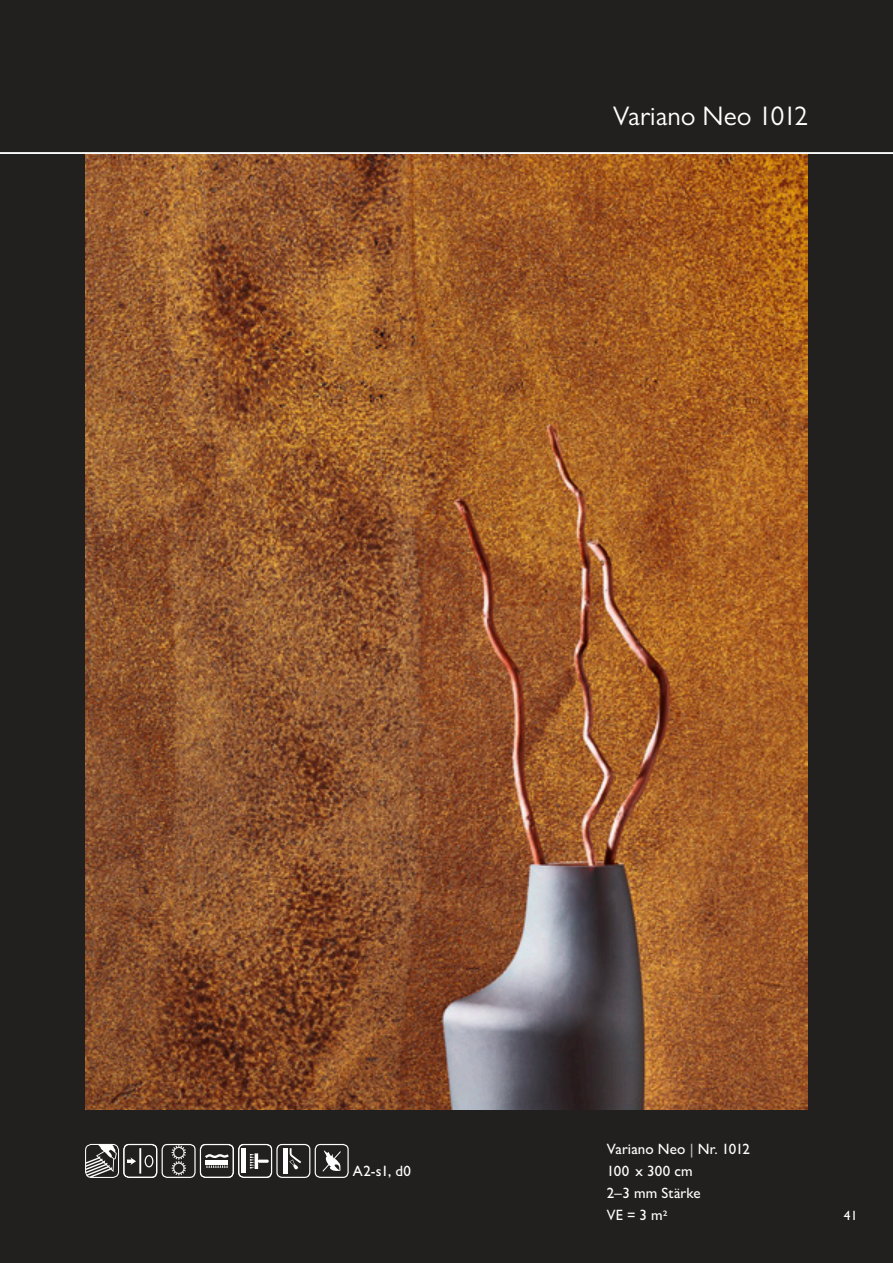
<style>
.page{position:relative;width:893px;height:1263px;background:#22201e}
.page>*{position:absolute;margin:0;border:0;box-sizing:border-box;transform-origin:0 0}
.Produktgruppe_-_weis{font:27px "Gill Sans MT Pro";color:#fff}
.t1{font:500 15px/22px "Gill Sans MT Pro";letter-spacing:.01em;color:#fff}
.t2{font:500 15px "Gill Sans MT Pro";letter-spacing:.01em;color:#fff;scale:.96 1}
.t3{font:500 13.5px "Gill Sans MT Pro";color:#fff}
.s1{color:#c5c5c6}
</style>
<div class="page">
<img style="left:85px;top:154px;width:723px;height:956px">
<svg style="left:85px;top:1144px;width:34px;height:34px"></svg>
<svg style="left:276px;top:1144px;width:34px;height:34px"></svg>
<div style="left:200px;top:1144px;width:34px;height:34px;border:1px solid #fff;border-radius:5px"></div>
<div style="left:200px;top:1144px;width:34px;height:33px;border:1px solid #fff;border-radius:5px"></div>
<svg style="left:205px;top:1154px;width:24px;height:4px"></svg>
<hr style="left:206px;top:1160px;width:22px;height:4px;background:#fff">
<svg style="left:206px;top:1165px;width:22px;height:3px"></svg>
<div style="left:315px;top:1144px;width:34px;height:34px;border:1px solid #fff;border-radius:5px"></div>
<svg style="left:322px;top:1150px;width:19px;height:22px"></svg>
<div style="left:123px;top:1144px;width:34px;height:34px;border:1px solid #fff;border-radius:5px"></div>
<div style="left:124px;top:1144px;width:33px;height:33px;border:1px solid #fff;border-radius:5px"></div>
<hr style="left:139px;top:1148px;width:2px;height:25px;background:#fff">
<svg style="left:127px;top:1157px;width:9px;height:8px"></svg>
<div style="left:145px;top:1155px;width:8px;height:12px;border:1px solid #fff;border-radius:50%"></div>
<div style="left:162px;top:1144px;width:34px;height:34px;border:1px solid #fff;border-radius:5px"></div>
<svg style="left:172px;top:1145px;width:14px;height:30px"></svg>
<div style="left:238px;top:1144px;width:34px;height:34px;border:1px solid #fff;border-radius:5px"></div>
<div style="left:238px;top:1144px;width:34px;height:33px;border:1px solid #fff;border-radius:5px"></div>
<hr style="left:242px;top:1148px;width:4px;height:25px;background:#fff">
<svg style="left:250px;top:1153px;width:19px;height:16px"></svg>
<hr style="left:0;top:152px;width:893px;height:2px;background:#fff">
<p class="Produktgruppe_-_weis" style="left:613px;top:100px;width:196px">Variano Neo 1012</p>
<p class="t1" style="left:607px;top:1138px;width:145px">Variano Neo <span class="s1">|</span> Nr. 1012</p>
<p class="t1" style="left:353px;top:1160px;width:60px">A2-s1, d0</p>
<p class="t1" style="left:607px;top:1160px;width:95px">100 x 300 cm<br>2–3 mm Stärke</p>
<p class="t2" style="left:607px;top:1206px;width:65px">VE = 3 m²</p>
<p class="t3" style="left:844px;top:1208px;width:15px">41</p>
</div>
